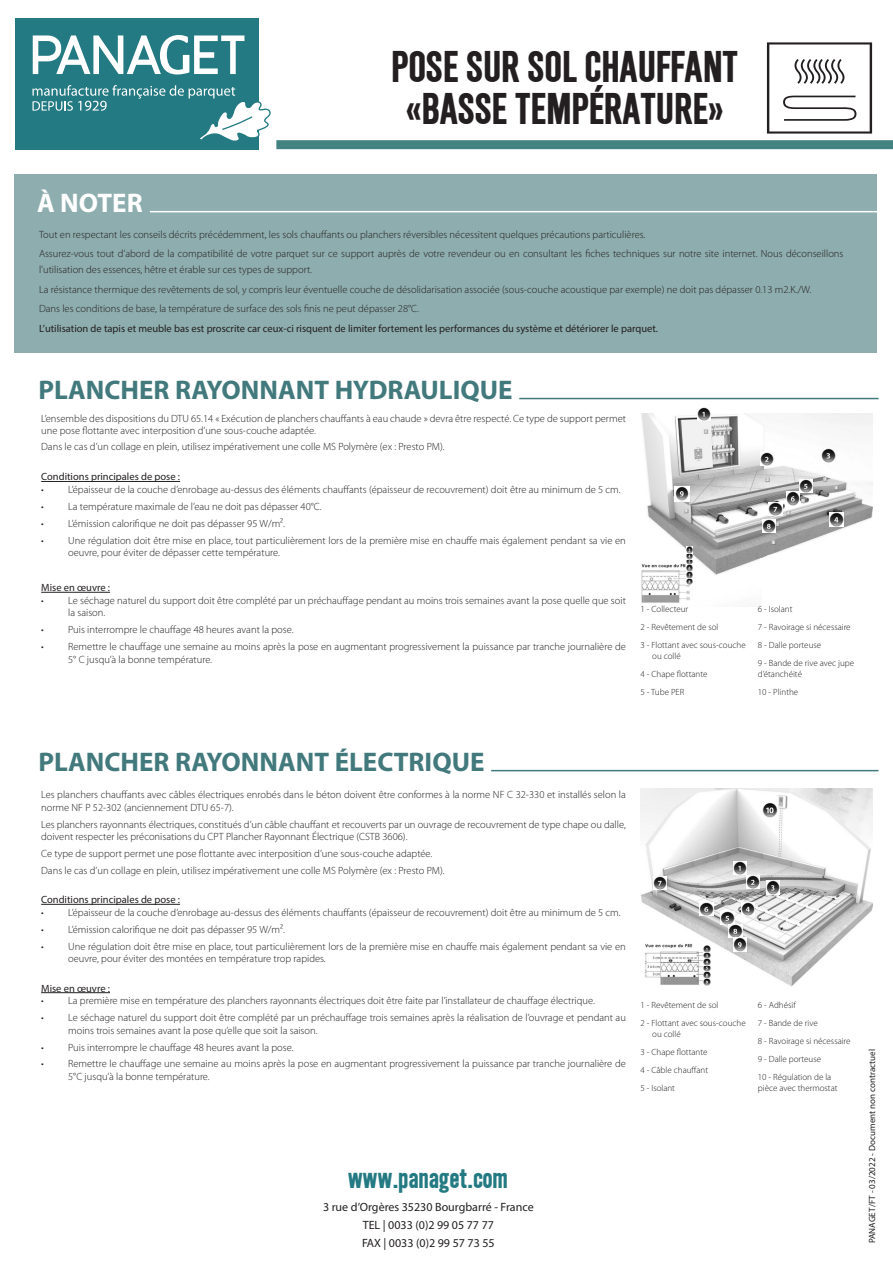
<style>
.page{position:relative;width:893px;height:1263px;background:#fff}
.page>*{position:absolute;margin:0;border:0;box-sizing:border-box;transform-origin:0 0}
.t1{font:39px "Simple Type Bold SWFTE";color:#231f20}
.t2{font:700 27px "Myriad Pro";color:#42797c}
.t3{font:700 27px "Myriad Pro";color:#fff}
.t4{font:25.5px "Simple Type Bold SWFTE";color:#247a82}
.t5{font:12px/18.1px "Myriad Pro";color:#231f20;text-align:center}
.t6{font:300 10.5px/12.6px "Myriad Pro";color:#231f20}
.t7{font:10.5px "Myriad Pro";color:#231f20}
.t8{font:300 9px/10.5px "Myriad Pro";color:#231f20}
.Normal_e{font:9px "Myriad Pro";color:#231f20}
</style>
<div class="page">
<div style="left:15px;top:174px;width:862px;height:179px;background:#8eadae"></div>
<hr style="left:150px;top:211px;width:739px;height:1px;background:#fff">
<svg style="left:767px;top:42px;width:105px;height:92px"></svg>
<hr style="left:41px;top:904px;width:139px;height:1px;background:#231f20">
<hr style="left:41px;top:992px;width:69px;height:1px;background:#231f20">
<img style="left:640px;top:788px;width:232px;height:199px">
<img style="left:733px;top:861px;width:14px;height:14px">
<img style="left:763px;top:802px;width:15px;height:15px">
<img style="left:746px;top:875px;width:14px;height:14px">
<svg style="left:766px;top:881px;width:13px;height:13px"></svg>
<img style="left:741px;top:902px;width:14px;height:13px">
<svg style="left:721px;top:911px;width:13px;height:13px"></svg>
<svg style="left:700px;top:902px;width:13px;height:13px"></svg>
<img style="left:729px;top:924px;width:13px;height:14px">
<img style="left:733px;top:938px;width:14px;height:13px">
<svg style="left:704px;top:945px;width:6px;height:40px"></svg>
<svg style="left:653px;top:876px;width:13px;height:13px"></svg>
<hr style="left:41px;top:481px;width:139px;height:1px;background:#231f20">
<hr style="left:41px;top:592px;width:69px;height:1px;background:#231f20">
<img style="left:641px;top:413px;width:231px;height:190px">
<img style="left:697px;top:407px;width:14px;height:14px">
<img style="left:675px;top:487px;width:15px;height:15px">
<img style="left:760px;top:453px;width:14px;height:13px">
<img style="left:799px;top:479px;width:14px;height:14px">
<svg style="left:786px;top:492px;width:13px;height:13px"></svg>
<img style="left:769px;top:502px;width:13px;height:14px">
<svg style="left:762px;top:519px;width:13px;height:13px"></svg>
<svg style="left:676px;top:487px;width:13px;height:13px"></svg>
<svg style="left:686px;top:547px;width:7px;height:38px"></svg>
<svg style="left:822px;top:449px;width:13px;height:13px"></svg>
<svg style="left:830px;top:513px;width:13px;height:13px"></svg>
<div style="left:276px;top:140px;width:617px;height:9px;background:#428381"></div>
<div style="left:15px;top:18px;width:243px;height:131px;background:#247a82"></div>
<svg style="left:33px;top:35px;width:211px;height:40px"></svg>
<svg style="left:32px;top:85px;width:239px;height:57px"></svg>
<hr style="left:519px;top:398px;width:359px;height:1px;background:#42797c">
<hr style="left:491px;top:770px;width:387px;height:1px;background:#42797c">
<p class="t1" style="left:392px;top:43px;width:348px">POSE SUR SOL CHAUFFANT</p>
<p class="t1" style="left:406px;top:85px;width:319px">«BASSE TEMPÉRATURE»</p>
<p class="t3" style="left:37px;top:185px;width:107px">À NOTER</p>
<p class="t6" style="left:39px;top:228px;width:608px">Tout en respectant les conseils décrits précédemment, les sols chauffants ou planchers réversibles nécessitent quelques précautions particulières.</p>
<p class="t6" style="left:39px;top:246px;width:806px;line-height:15.5px">Assurez-vous tout d’abord de la compatibilité de votre parquet sur ce support auprès de votre revendeur ou en consultant les fiches techniques sur notre site internet. Nous déconseillons l’utilisation des essences, hêtre et érable sur ces types de support.</p>
<p class="t6" style="left:39px;top:283px;width:774px">La résistance thermique des revêtements de sol, y compris leur éventuelle couche de désolidarisation associée (sous-couche acoustique par exemple) ne doit pas dépasser 0.13 m2.K./W.</p>
<p class="t6" style="left:39px;top:302px;width:381px">Dans les conditions de base, la température de surface des sols finis ne peut dépasser 28°C.</p>
<p class="t7" style="left:39px;top:322px;width:621px">L’utilisation de tapis et meuble bas est proscrite car ceux-ci risquent de limiter fortement les performances du système et détériorer le parquet.</p>
<p class="t2" style="left:39px;top:372px;width:475px">PLANCHER RAYONNANT HYDRAULIQUE</p>
<p class="t6" style="left:41px;top:412px;width:586px">L’ensemble des dispositions du DTU 65.14 « Exécution de planchers chauffants à eau chaude » devra être respecté. Ce type de support permet une pose flottante avec interposition d’une sous-couche adaptée.</p>
<p class="t6" style="left:41px;top:440px;width:405px">Dans le cas d’un collage en plein, utilisez impérativement une colle MS Polymère (ex : Presto PM).</p>
<p class="t7" style="left:41px;top:470px;width:140px">Conditions principales de pose :</p>
<p class="t6" style="left:41px;top:483px;width:581px">• L’épaisseur de la couche d’enrobage au-dessus des éléments chauffants (épaisseur de recouvrement) doit être au minimum de 5 cm.</p>
<p class="t6" style="left:41px;top:500px;width:282px">• La température maximale de l’eau ne doit pas dépasser 40°C.</p>
<p class="t6" style="left:41px;top:517px;width:245px">• L’émission calorifique ne doit pas dépasser 95 W/m².</p>
<p class="t6" style="left:68px;top:534px;width:559px;text-indent:-27px">• Une régulation doit être mise en place, tout particulièrement lors de la première mise en chauffe mais également pendant sa vie en oeuvre, pour éviter de dépasser cette température.</p>
<p class="t7" style="left:41px;top:581px;width:70px">Mise en œuvre :</p>
<p class="t6" style="left:68px;top:594px;width:559px;text-indent:-27px">• Le séchage naturel du support doit être complété par un préchauffage pendant au moins trois semaines avant la pose quelle que soit la saison.</p>
<p class="t6" style="left:41px;top:624px;width:254px">• Puis interrompre le chauffage 48 heures avant la pose.</p>
<p class="t6" style="left:68px;top:640px;width:559px;text-indent:-27px">• Remettre le chauffage une semaine au moins après la pose en augmentant progressivement la puissance par tranche journalière de<br>5° C jusqu’à la bonne température.</p>
<p class="t8" style="left:640px;top:604px;width:49px">1 - Collecteur</p>
<p class="t8" style="left:640px;top:622px;width:80px">2 - Revêtement de sol</p>
<p class="t8" style="left:652px;top:640px;width:95px;text-indent:-12px">3 - Flottant avec sous-couche ou collé</p>
<p class="t8" style="left:640px;top:668px;width:69px">4 - Chape flottante</p>
<p class="t8" style="left:640px;top:686px;width:45px">5 - Tube PER</p>
<p class="t8" style="left:758px;top:604px;width:36px">6 - Isolant</p>
<p class="t8" style="left:758px;top:622px;width:94px">7 - Ravoirage si nécessaire</p>
<p class="t8" style="left:758px;top:640px;width:65px">8 - Dalle porteuse</p>
<p class="t8" style="left:758px;top:658px;width:98px">9 - Bande de rive avec jupe d’étanchéité</p>
<p class="t8" style="left:758px;top:686px;width:42px">10 - Plinthe</p>
<p class="t2" style="left:39px;top:744px;width:447px">PLANCHER RAYONNANT ÉLECTRIQUE</p>
<p class="t6" style="left:41px;top:788px;width:586px">Les planchers chauffants avec câbles électriques enrobés dans le béton doivent être conformes à la norme NF C 32-330 et installés selon la norme NF P 52-302 (anciennement DTU 65-7).</p>
<p class="t6" style="left:41px;top:818px;width:586px">Les planchers rayonnants électriques, constitués d’un câble chauffant et recouverts par un ouvrage de recouvrement de type chape ou dalle, doivent respecter les préconisations du CPT Plancher Rayonnant Électrique (CSTB 3606).</p>
<p class="t6" style="left:41px;top:847px;width:393px">Ce type de support permet une pose flottante avec interposition d’une sous-couche adaptée.</p>
<p class="t6" style="left:41px;top:864px;width:405px">Dans le cas d’un collage en plein, utilisez impérativement une colle MS Polymère (ex : Presto PM).</p>
<p class="t7" style="left:41px;top:893px;width:140px">Conditions principales de pose :</p>
<p class="t6" style="left:41px;top:906px;width:581px">• L’épaisseur de la couche d’enrobage au-dessus des éléments chauffants (épaisseur de recouvrement) doit être au minimum de 5 cm.</p>
<p class="t6" style="left:41px;top:923px;width:245px">• L’émission calorifique ne doit pas dépasser 95 W/m².</p>
<p class="t6" style="left:68px;top:940px;width:559px;text-indent:-27px">• Une régulation doit être mise en place, tout particulièrement lors de la première mise en chauffe mais également pendant sa vie en oeuvre, pour éviter des montées en température trop rapides.</p>
<p class="t7" style="left:41px;top:982px;width:70px">Mise en œuvre :</p>
<p class="t6" style="left:41px;top:994px;width:555px">• La première mise en température des planchers rayonnants électriques doit être faite par l’installateur de chauffage électrique.</p>
<p class="t6" style="left:68px;top:1011px;width:559px;text-indent:-27px">• Le séchage naturel du support doit être complété par un préchauffage trois semaines après la réalisation de l’ouvrage et pendant au moins trois semaines avant la pose qu’elle que soit la saison.</p>
<p class="t6" style="left:41px;top:1041px;width:254px">• Puis interrompre le chauffage 48 heures avant la pose.</p>
<p class="t6" style="left:68px;top:1058px;width:559px;text-indent:-27px">• Remettre le chauffage une semaine au moins après la pose en augmentant progressivement la puissance par tranche journalière de<br>5°C jusqu’à la bonne température.</p>
<p class="t8" style="left:640px;top:1000px;width:80px">1 - Revêtement de sol</p>
<p class="t8" style="left:652px;top:1018px;width:95px;text-indent:-12px">2 - Flottant avec sous-couche ou collé</p>
<p class="t8" style="left:640px;top:1046px;width:69px">3 - Chape flottante</p>
<p class="t8" style="left:640px;top:1064px;width:69px">4 - Câble chauffant</p>
<p class="t8" style="left:640px;top:1082px;width:36px">5 - Isolant</p>
<p class="t8" style="left:758px;top:1000px;width:39px">6 - Adhésif</p>
<p class="t8" style="left:758px;top:1018px;width:61px">7 - Bande de rive</p>
<p class="t8" style="left:758px;top:1036px;width:94px">8 - Ravoirage si nécessaire</p>
<p class="t8" style="left:758px;top:1054px;width:65px">9 - Dalle porteuse</p>
<p class="t8" style="left:758px;top:1072px;width:81px">10 - Régulation de la pièce avec thermostat</p>
<p class="t4" style="left:349px;top:1162px;width:161px">www.panaget.com</p>
<p class="t5" style="left:323px;top:1197px;width:212px">3 rue d’Orgères 35230 Bourgbarré - France<br>TEL | 0033 (0)2 99 05 77 77<br>FAX | 0033 (0)2 99 57 73 55</p>
<p class="Normal_e" style="left:866px;top:1243px;width:196px;rotate:-90deg">PANAGET/FT - 03/2022 - Document non contractuel</p>
</div>
